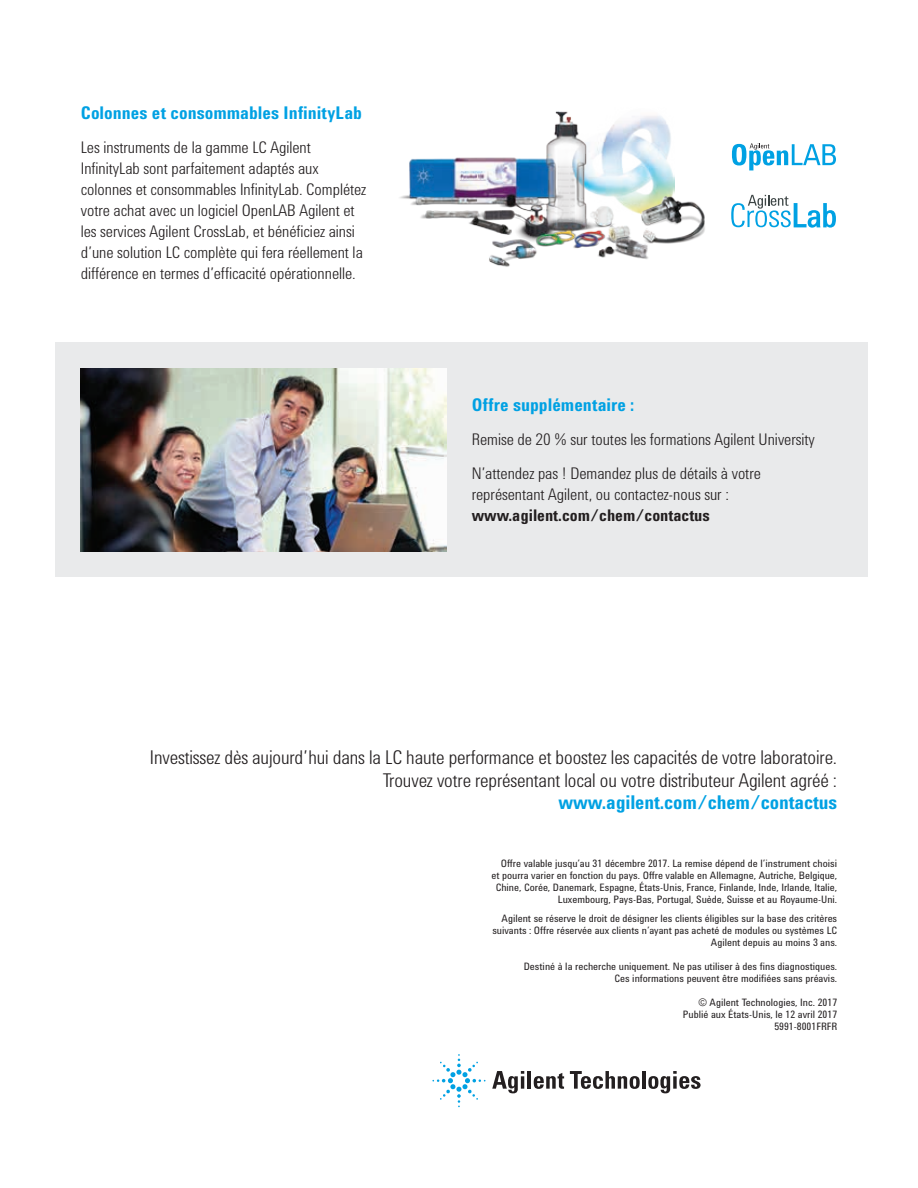
<style>
.page{position:relative;width:918px;height:1188px;background:#fff}
.page>*{position:absolute;margin:0;border:0;box-sizing:border-box;transform-origin:0 0}
.t1{font:300 19.5px/22.5px "Agilent Condensed CFF";letter-spacing:-.005em;color:#231f20;text-align:right}
.t2{font:700 19.5px "Agilent Condensed CFF";letter-spacing:-.005em;color:#00a1e3}
.t3{font:700 18px "Agilent Condensed CFF";color:#00a1e3}
.t4{font:300 16.5px/21px "Agilent Condensed CFF";color:#231f20}
.t5{font:700 16.5px "Agilent Condensed CFF";color:#231f20}
.t6{font:10.5px/12px "Agilent Condensed CFF";color:#231f20;text-align:right}
</style>
<div class="page">
<svg style="left:492px;top:1071px;width:32px;height:22px"></svg>
<hr style="left:528px;top:1071px;width:3px;height:18px;background:#231f20">
<svg style="left:534px;top:1073px;width:30px;height:16px"></svg>
<svg style="left:570px;top:1071px;width:70px;height:18px"></svg>
<hr style="left:642px;top:1071px;width:4px;height:18px;background:#231f20">
<svg style="left:648px;top:1071px;width:53px;height:22px"></svg>
<svg style="left:432px;top:1054px;width:54px;height:53px"></svg>
<div style="left:55px;top:343px;width:812px;height:234px;background:#e9eaeb"></div>
<img style="left:81px;top:368px;width:365px;height:183px">
<img style="left:399px;top:111px;width:306px;height:156px">
<svg style="left:731px;top:195px;width:105px;height:33px"></svg>
<svg style="left:732px;top:143px;width:104px;height:27px"></svg>
<h2 class="t3" style="left:81px;top:100px;width:283px">Colonnes et consommables InfinityLab</h2>
<p class="t4" style="left:81px;top:136px;width:287px">Les instruments de la gamme LC Agilent InfinityLab sont parfaitement adaptés aux colonnes et consommables InfinityLab. Complétez votre achat avec un logiciel OpenLAB Agilent et les services Agilent CrossLab, et bénéficiez ainsi d’une solution LC complète qui fera réellement la différence en termes d’efficacité opérationnelle.</p>
<h2 class="t3" style="left:472px;top:391px;width:164px">Offre supplémentaire :</h2>
<h3 class="t4" style="left:472px;top:420px;width:345px;line-height:34.5px">Remise de 20 % sur toutes les formations Agilent University<br>N’attendez pas ! Demandez plus de détails à votre</h3>
<h3 class="t4" style="left:472px;top:483px;width:259px">représentant Agilent, ou contactez-nous sur :</h3>
<h3 class="t5" style="left:472px;top:503px;width:240px">www.agilent.com/chem/contactus</h3>
<h1 class="t1" style="left:150px;top:745px;width:689px">Investissez dès aujourd’hui dans la LC haute performance et boostez les capacités de votre laboratoire.<br>Trouvez votre représentant local ou votre distributeur Agilent agréé :</h1>
<h1 class="t2" style="left:559px;top:788px;width:280px">www.agilent.com/chem/contactus</h1>
<p class="t6" style="left:491px;top:857px;width:347px">Offre valable jusqu’au 31 décembre 2017. La remise dépend de l’instrument choisi et pourra varier en fonction du pays. Offre valable en Allemagne, Autriche, Belgique, Chine, Corée, Danemark, Espagne, États-Unis, France, Finlande, Inde, Irlande, Italie, Luxembourg, Pays-Bas, Portugal, Suède, Suisse et au Royaume-Uni.</p>
<p class="t6" style="left:492px;top:912px;width:346px">Agilent se réserve le droit de désigner les clients éligibles sur la base des critères suivants : Offre réservée aux clients n’ayant pas acheté de modules ou systèmes LC<br>Agilent depuis au moins 3 ans.</p>
<p class="t6" style="left:524px;top:960px;width:315px">Destiné à la recherche uniquement. Ne pas utiliser à des fins diagnostiques.<br>Ces informations peuvent être modifiées sans préavis.</p>
<p class="t6" style="left:683px;top:996px;width:156px">© Agilent Technologies, Inc. 2017<br>Publié aux États-Unis, le 12 avril 2017<br>5991-8001FRFR</p>
</div>
